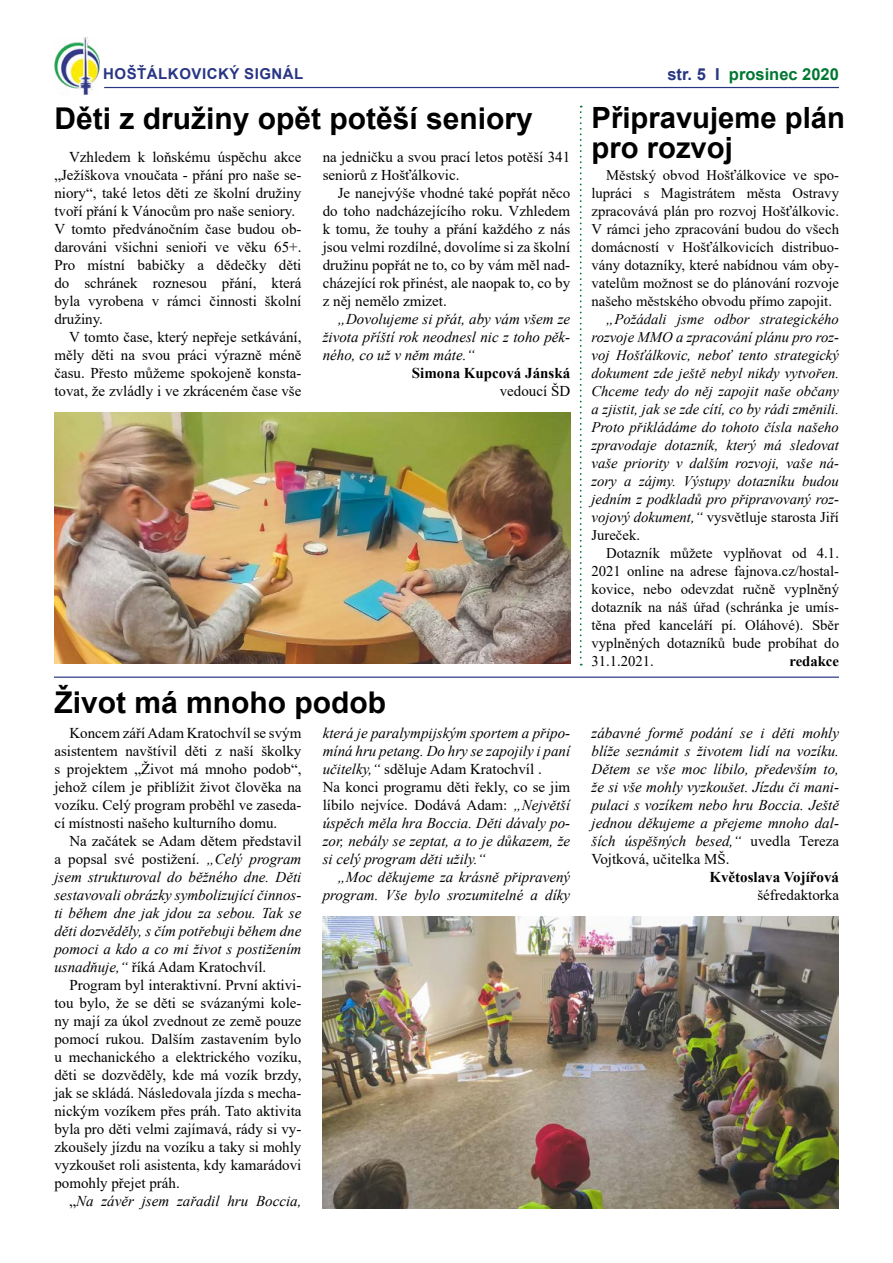
<style>
.page{position:relative;width:893px;height:1263px;background:#fff}
.page>*{position:absolute;margin:0;border:0;box-sizing:border-box;transform-origin:0 0}
.t1{font:700 30px "Arial";color:#000}
.t2{font:700 29.25px/30px "Arial";color:#000}
.t3{font:700 16.5px "Arial";color:#007732}
.t4{font:15px/18px "Times New Roman";color:#000;text-align:justify}
.t5{font:italic 15px/18px "Times New Roman";color:#000;text-align:justify}
.t6{font:700 15px "Times New Roman";color:#000}
.t7{font:700 15px "Arial";letter-spacing:.035em;color:#283583}
.t8{font:14.7px/18px "Times New Roman";color:#000;text-align:justify}
.t9{font:italic 14.7px/18px "Times New Roman";color:#000;text-align:justify}
.t10{font:700 14.7px "Times New Roman";color:#000}
.s1{color:#283583}
.s2{font-style:normal}
.s3{font-size:14.55px}
.s4{font-size:14.85px}
</style>
<div class="page">
<img style="left:54px;top:37px;width:46px;height:57px">
<hr style="left:104px;top:87px;width:735px;height:1px;background:#283583">
<img style="left:54px;top:412px;width:516px;height:251px">
<img style="left:323px;top:916px;width:516px;height:293px">
<hr style="left:54px;top:676px;width:785px;height:2px;background:#283583">
<svg style="left:580px;top:106px;width:2px;height:559px"></svg>
<p class="t7" style="left:103px;top:63px;width:202px">HOŠŤÁLKOVICKÝ SIGNÁL</p>
<p class="t3" style="left:667px;top:62px;width:173px"><span class="s1">str. 5 I</span> prosinec 2020</p>
<h1 class="t1" style="left:54px;top:97px;width:480px">Děti z družiny opět potěší seniory</h1>
<p class="t4" style="left:54px;top:148px;width:249px;text-align:left;text-indent:15px">Vzhledem k loňskému úspěchu akce „Ježíškova vnoučata - přání pro naše se&shy;niory“, také letos děti ze školní družiny tvoří přání k Vánocům pro naše seniory.<br>V tomto předvánočním čase budou ob&shy;darováni všichni senioři ve věku 65+.<br>Pro místní babičky a dědečky děti do schránek roznesou přání, která byla vyrobena v rámci činnosti školní družiny.</p>
<p class="t4" style="left:54px;top:328px;width:249px;text-indent:15px">V tomto čase, který nepřeje setkávání, měly děti na svou práci výrazně méně času. Přesto můžeme spokojeně konsta&shy;tovat, že zvládly i ve zkráceném čase vše</p>
<p class="t4" style="left:323px;top:148px;width:249px">na jedničku a svou prací letos potěší 341 seniorů z Hošťálkovic.</p>
<p class="t4" style="left:323px;top:184px;width:249px;text-indent:15px">Je nanejvýše vhodné také popřát něco do toho nadcházejícího roku. Vzhledem k tomu, že touhy a přání každého z nás jsou velmi rozdílné, dovolíme si za školní družinu popřát ne to, co by vám měl nad&shy;cházející rok přinést, ale naopak to, co by z něj nemělo zmizet.</p>
<p class="t5" style="left:323px;top:310px;width:249px;text-indent:15px">„Dovolujeme si přát, aby vám všem ze života příští rok neodnesl nic z toho pěk&shy;ného, co už v něm máte.“</p>
<p class="t6" style="left:412px;top:362px;width:160px">Simona Kupcová Jánská</p>
<p class="t4" style="left:500px;top:382px;width:72px">vedoucí ŠD</p>
<h1 class="t1" style="left:54px;top:681px;width:333px">Život má mnoho podob</h1>
<p class="t4" style="left:54px;top:724px;width:249px;text-indent:15px">Koncem září Adam Kratochvíl se svým asistentem navštívil děti z naší školky s projektem „Život má mnoho podob“, jehož cílem je přiblížit život člověka na vozíku. Celý program proběhl ve zaseda&shy;cí místnosti našeho kulturního domu.</p>
<p class="t5" style="left:54px;top:832px;width:249px;text-indent:15px"><span class="s2">Na začátek se Adam dětem představil a popsal své postižení.</span> <span class="s3">„</span>Celý program jsem strukturoval do běžného dne. Děti sestavovali obrázky symbolizující činnos&shy;ti během dne jak jdou za sebou. Tak se děti dozvěděly, s čím potřebuji během dne pomoci a kdo a co mi život s postižením usnadňuje,<span class="s4">“</span> <span class="s2">říká Adam Kratochvíl.</span></p>
<p class="t4" style="left:54px;top:976px;width:249px;text-indent:15px">Program byl interaktivní. První aktivi&shy;tou bylo, že se děti se svázanými kole&shy;ny mají za úkol zvednout ze země pouze pomocí rukou. Dalším zastavením bylo u mechanického a elektrického vozíku, děti se dozvěděly, kde má vozík brzdy, jak se skládá. Následovala jízda s mecha&shy;nickým vozíkem přes práh. Tato aktivita byla pro děti velmi zajímavá, rády si vy&shy;zkoušely jízdu na vozíku a taky si mohly vyzkoušet roli asistenta, kdy kamarádovi pomohly přejet práh.</p>
<p class="t5" style="left:69px;top:1192px;width:234px"><span class="s2">„</span>Na závěr jsem zařadil hru Boccia,</p>
<p class="t5" style="left:323px;top:724px;width:249px;text-align:left">která je paralympijským sportem a připo&shy;míná hru petang. Do hry se zapojily i paní učitelky,<span class="s4">“</span> <span class="s2">sděluje Adam Kratochvíl .<br>Na konci programu děti řekly, co se jim líbilo nejvíce. Dodává Adam:</span> <span class="s3">„</span>Největší úspěch měla hra Boccia. Děti dávaly po&shy;zor, nebály se zeptat, a to je důkazem, že si celý program děti užily.<span class="s4">“</span></p>
<p class="t5" style="left:323px;top:868px;width:249px;text-align:right"><span class="s3">„</span>Moc děkujeme za krásně připravený program. Vše bylo srozumitelné a díky</p>
<h2 class="t2" style="left:591px;top:103px;width:255px">Připravujeme plán pro rozvoj</h2>
<p class="t8" style="left:591px;top:166px;width:249px;text-indent:15px">Městský obvod Hošťálkovice ve spo&shy;lupráci s Magistrátem města Ostravy zpracovává plán pro rozvoj Hošťálkovic.<br>V rámci jeho zpracování budou do všech domácností v Hošťálkovicích distribuo&shy;vány dotazníky, které nabídnou vám oby&shy;vatelům možnost se do plánování rozvoje našeho městského obvodu přímo zapojit.</p>
<p class="t9" style="left:591px;top:310px;width:249px;text-indent:15px">„Požádali jsme odbor strategického rozvoje MMO a zpracování plánu pro roz&shy;voj Hošťálkovic, neboť tento strategický dokument zde ještě nebyl nikdy vytvořen.<br>Chceme tedy do něj zapojit naše občany a zjistit, jak se zde cítí, co by rádi změnili.<br>Proto přikládáme do tohoto čísla našeho zpravodaje dotazník, který má sledovat vaše priority v dalším rozvoji, vaše ná&shy;zory a zájmy. Výstupy dotazníku budou jedním z podkladů pro připravovaný roz&shy;vojový dokument,“ <span class="s2">vysvětluje starosta Jiří Jureček.</span></p>
<p class="t8" style="left:591px;top:544px;width:249px;text-indent:15px">Dotazník můžete vyplňovat od 4.1.<br>2021 online na adrese fajnova.cz/hostal&shy;kovice, nebo odevzdat ručně vyplněný dotazník na náš úřad (schránka je umís&shy;těna před kanceláří pí. Oláhové). Sběr vyplněných dotazníků bude probíhat do 31.1.2021.</p>
<p class="t10" style="left:789px;top:650px;width:51px">redakce</p>
<p class="t5" style="left:591px;top:724px;width:249px">zábavné formě podání se i děti mohly blíže seznámit s životem lidí na vozíku.<br>Dětem se vše moc líbilo, především to, že si vše mohly vyzkoušet. Jízdu či mani&shy;pulaci s vozíkem nebo hru Boccia. Ještě jednou děkujeme a přejeme mnoho dal&shy;ších úspěšných besed,<span class="s4">“</span> <span class="s2">uvedla Tereza Vojtková, učitelka MŠ.</span></p>
<p class="t6" style="left:709px;top:866px;width:131px">Květoslava Vojířová</p>
<p class="t4" style="left:757px;top:886px;width:83px">šéfredaktorka</p>
</div>
